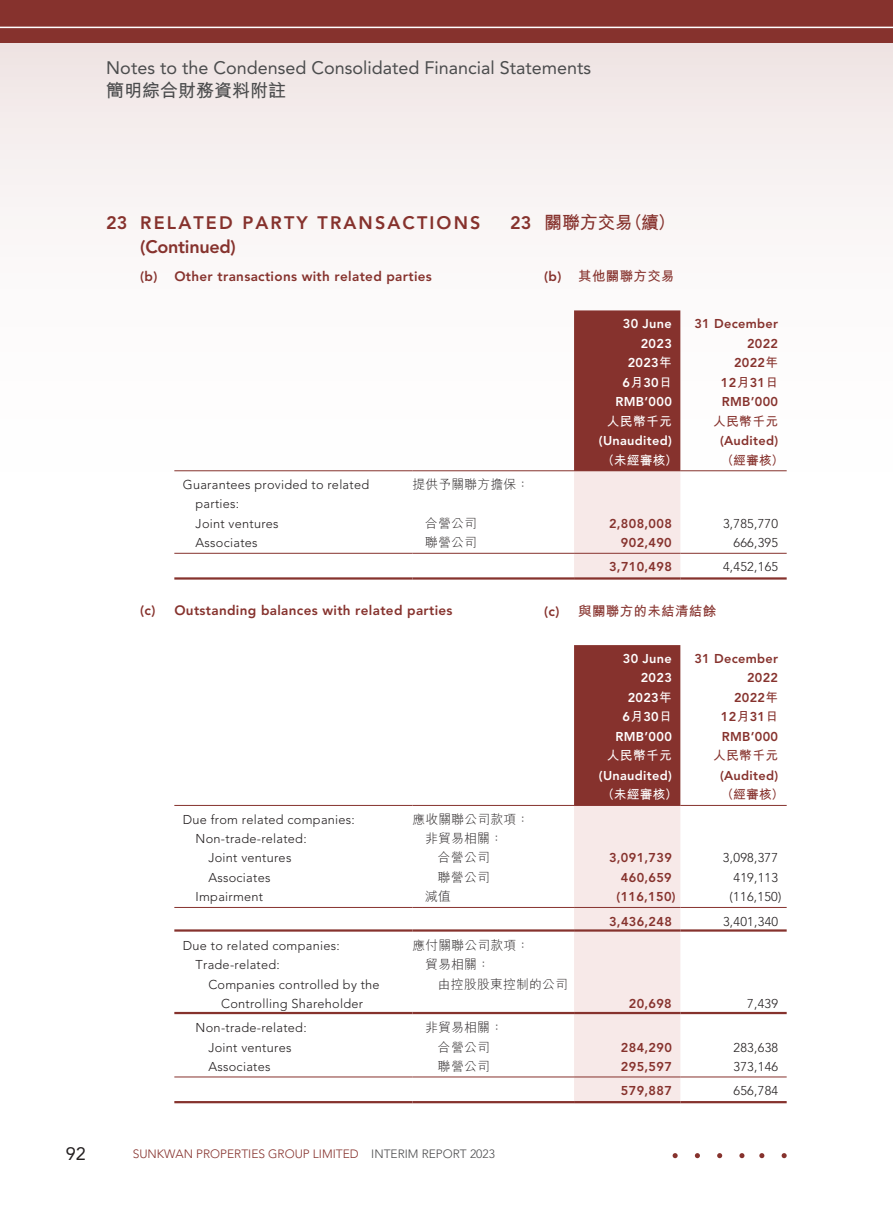
<style>
.page{position:relative;width:893px;height:1212px;background:#fff}
.page>*{position:absolute;margin:0;border:0;box-sizing:border-box;transform-origin:0 0}
.t1{font:18px "Avenir LT Std";color:#4b4c4d}
.t2{font:800 18px/24px "Avenir LT Std";letter-spacing:.115em;color:#86322d}
.t3{font:700 18px "M Hei HK";color:#4b4c4d}
.t4{font:700 18px "M Hei HK";letter-spacing:-.015em;color:#86322d}
.t5{font:18px "Avenir LT Std";color:#231f20}
.t6{font:800 13.5px "Avenir LT Std";letter-spacing:.025em;color:#86322d}
.t7{font:700 13.5px "M Hei HK";letter-spacing:.025em;color:#86322d}
.t8{font:300 12.75px/19.5px "Avenir LT Std";letter-spacing:.02em;color:#231f20}
.t9{font:800 12.75px "Avenir LT Std";letter-spacing:.025em;color:#86322d}
.t10{font:300 12.75px "M Hei HK";letter-spacing:.02em;color:#231f20}
.t11{font:800 12.75px "Avenir LT Std";letter-spacing:.025em;color:#fff}
.t12{font:700 12.75px "M Hei HK";letter-spacing:.025em;color:#fff}
.t13{font:700 12.75px "M Hei HK";letter-spacing:.025em;color:#86322d}
.t14{font:300 12px "Avenir LT Std";color:#86322d}
.s1{font-family:"Avenir LT Std";font-weight:800}
.s2{font-family:"M Hei HK";font-weight:700}
.s3{color:#4b4c4d}
</style>
<div class="page">
<div style="left:0;top:0;width:893px;height:784px;background:linear-gradient(to bottom,#f4ecec,#fff)"></div>
<div style="left:0;top:0;width:893px;height:43px;background:#86322d"></div>
<hr style="left:0;top:27px;width:893px;height:1px;background:#fff">
<svg style="left:574px;top:310px;width:106px;height:267px;background:#b27a77"></svg>
<hr style="left:174px;top:470px;width:238px;height:1px;background:#86322d">
<hr style="left:412px;top:470px;width:162px;height:1px;background:#86322d">
<hr style="left:574px;top:470px;width:106px;height:1px;background:#86322d">
<hr style="left:680px;top:470px;width:107px;height:1px;background:#86322d">
<hr style="left:174px;top:553px;width:238px;height:1px;background:#86322d">
<hr style="left:412px;top:553px;width:162px;height:1px;background:#86322d">
<hr style="left:574px;top:553px;width:106px;height:1px;background:#86322d">
<hr style="left:680px;top:553px;width:107px;height:1px;background:#86322d">
<hr style="left:174px;top:577px;width:238px;height:3px;background:#86322d">
<hr style="left:412px;top:577px;width:162px;height:3px;background:#86322d">
<hr style="left:574px;top:577px;width:106px;height:3px;background:#86322d">
<hr style="left:680px;top:577px;width:107px;height:3px;background:#86322d">
<svg style="left:574px;top:645px;width:106px;height:456px;background:#cea7a4"></svg>
<hr style="left:174px;top:805px;width:238px;height:1px;background:#86322d">
<hr style="left:412px;top:805px;width:162px;height:1px;background:#86322d">
<hr style="left:574px;top:805px;width:106px;height:1px;background:#86322d">
<hr style="left:680px;top:805px;width:107px;height:1px;background:#86322d">
<hr style="left:174px;top:907px;width:238px;height:1px;background:#86322d">
<hr style="left:412px;top:907px;width:162px;height:1px;background:#86322d">
<hr style="left:574px;top:907px;width:106px;height:1px;background:#86322d">
<hr style="left:680px;top:907px;width:107px;height:1px;background:#86322d">
<hr style="left:174px;top:929px;width:238px;height:2px;background:#86322d">
<hr style="left:412px;top:929px;width:162px;height:2px;background:#86322d">
<hr style="left:574px;top:929px;width:106px;height:2px;background:#86322d">
<hr style="left:680px;top:929px;width:107px;height:2px;background:#86322d">
<hr style="left:174px;top:1012px;width:238px;height:2px;background:#86322d">
<hr style="left:412px;top:1012px;width:162px;height:2px;background:#86322d">
<hr style="left:574px;top:1012px;width:106px;height:2px;background:#86322d">
<hr style="left:680px;top:1012px;width:107px;height:2px;background:#86322d">
<hr style="left:174px;top:1077px;width:238px;height:1px;background:#86322d">
<hr style="left:412px;top:1077px;width:162px;height:1px;background:#86322d">
<hr style="left:574px;top:1077px;width:106px;height:1px;background:#86322d">
<hr style="left:680px;top:1077px;width:107px;height:1px;background:#86322d">
<hr style="left:174px;top:1101px;width:238px;height:2px;background:#86322d">
<hr style="left:412px;top:1101px;width:162px;height:2px;background:#86322d">
<hr style="left:574px;top:1101px;width:106px;height:2px;background:#86322d">
<hr style="left:680px;top:1101px;width:107px;height:2px;background:#86322d">
<svg style="left:739px;top:1153px;width:5px;height:5px"></svg>
<svg style="left:717px;top:1153px;width:5px;height:5px"></svg>
<svg style="left:695px;top:1153px;width:5px;height:5px"></svg>
<svg style="left:673px;top:1153px;width:5px;height:5px"></svg>
<svg style="left:782px;top:1153px;width:5px;height:5px"></svg>
<svg style="left:759px;top:1153px;width:5px;height:5px"></svg>
<h1 class="t1" style="left:106px;top:58px;width:486px">Notes to the Condensed Consolidated Financial Statements</h1>
<h1 class="t3" style="left:106px;top:78px;width:181px">簡明綜合財務資料附註</h1>
<h1 class="t2" style="left:140px;top:210px;width:342px;text-indent:-34px">23 RELATED PARTY TRANSACTIONS (Continued)</h1>
<p class="t6" style="left:140px;top:268px;width:293px">(b) Other transactions with related parties</p>
<h1 class="t4" style="left:510px;top:209px;width:167px"><span class="s1">23</span> 關聯方交易（續）</h1>
<p class="t7" style="left:544px;top:266px;width:132px"><span class="s1">(b)</span> 其他關聯方交易</p>
<p class="t11" style="left:623px;top:316px;width:51px">30 June</p>
<p class="t9" style="left:694px;top:316px;width:85px">31 December</p>
<p class="t11" style="left:641px;top:336px;width:33px">2023</p>
<p class="t9" style="left:747px;top:336px;width:33px">2022</p>
<p class="t11" style="left:628px;top:355px;width:46px">2023<span class="s2">年</span></p>
<p class="t9" style="left:734px;top:355px;width:46px">2022<span class="s2">年</span></p>
<p class="t11" style="left:622px;top:375px;width:51px">6<span class="s2">月</span>30<span class="s2">日</span></p>
<p class="t9" style="left:721px;top:375px;width:59px">12<span class="s2">月</span>31<span class="s2">日</span></p>
<p class="t11" style="left:615px;top:394px;width:58px">RMB’000</p>
<p class="t9" style="left:722px;top:394px;width:58px">RMB’000</p>
<p class="t12" style="left:607px;top:412px;width:66px">人民幣千元</p>
<p class="t13" style="left:713px;top:412px;width:66px">人民幣千元</p>
<p class="t11" style="left:599px;top:433px;width:74px">(Unaudited)</p>
<p class="t9" style="left:720px;top:433px;width:60px">(Audited)</p>
<p class="t12" style="left:602px;top:451px;width:77px">（未經審核）</p>
<p class="t13" style="left:721px;top:451px;width:64px">（經審核）</p>
<p class="t8" style="left:196px;top:475px;width:175px;text-indent:-13px">Guarantees provided to related parties:</p>
<p class="t10" style="left:412px;top:475px;width:118px">提供予關聯方擔保：</p>
<p class="t8" style="left:196px;top:514px;width:85px">Joint ventures</p>
<p class="t10" style="left:425px;top:514px;width:53px">合營公司</p>
<p class="t9" style="left:609px;top:516px;width:64px">2,808,008</p>
<p class="t8" style="left:723px;top:514px;width:57px">3,785,770</p>
<p class="t8" style="left:196px;top:533px;width:64px">Associates</p>
<p class="t10" style="left:425px;top:534px;width:53px">聯營公司</p>
<p class="t9" style="left:621px;top:535px;width:52px">902,490</p>
<p class="t8" style="left:733px;top:533px;width:46px">666,395</p>
<p class="t9" style="left:609px;top:559px;width:64px">3,710,498</p>
<p class="t8" style="left:723px;top:557px;width:57px">4,452,165</p>
<p class="t6" style="left:140px;top:603px;width:314px">(c) Outstanding balances with related parties</p>
<p class="t11" style="left:623px;top:651px;width:51px">30 June</p>
<p class="t9" style="left:694px;top:651px;width:85px">31 December</p>
<p class="t11" style="left:641px;top:670px;width:33px">2023</p>
<p class="t9" style="left:747px;top:670px;width:33px">2022</p>
<p class="t11" style="left:628px;top:690px;width:46px">2023<span class="s2">年</span></p>
<p class="t9" style="left:734px;top:690px;width:46px">2022<span class="s2">年</span></p>
<p class="t11" style="left:622px;top:709px;width:51px">6<span class="s2">月</span>30<span class="s2">日</span></p>
<p class="t9" style="left:721px;top:709px;width:59px">12<span class="s2">月</span>31<span class="s2">日</span></p>
<p class="t11" style="left:615px;top:729px;width:58px">RMB’000</p>
<p class="t9" style="left:722px;top:729px;width:58px">RMB’000</p>
<p class="t12" style="left:607px;top:746px;width:66px">人民幣千元</p>
<p class="t13" style="left:713px;top:746px;width:66px">人民幣千元</p>
<p class="t11" style="left:599px;top:768px;width:74px">(Unaudited)</p>
<p class="t9" style="left:720px;top:768px;width:60px">(Audited)</p>
<p class="t12" style="left:602px;top:785px;width:77px">（未經審核）</p>
<p class="t13" style="left:721px;top:785px;width:64px">（經審核）</p>
<p class="t8" style="left:183px;top:809px;width:174px">Due from related companies:</p>
<p class="t10" style="left:412px;top:810px;width:118px">應收關聯公司款項：</p>
<p class="t8" style="left:196px;top:829px;width:113px">Non-trade-related:</p>
<p class="t10" style="left:425px;top:829px;width:79px">非貿易相關：</p>
<p class="t8" style="left:208px;top:848px;width:85px">Joint ventures</p>
<p class="t10" style="left:438px;top:849px;width:53px">合營公司</p>
<p class="t9" style="left:609px;top:850px;width:64px">3,091,739</p>
<p class="t8" style="left:723px;top:848px;width:57px">3,098,377</p>
<p class="t8" style="left:208px;top:868px;width:64px">Associates</p>
<p class="t10" style="left:438px;top:868px;width:53px">聯營公司</p>
<p class="t9" style="left:621px;top:870px;width:52px">460,659</p>
<p class="t8" style="left:733px;top:868px;width:46px">419,113</p>
<p class="t8" style="left:196px;top:887px;width:69px">Impairment</p>
<p class="t10" style="left:425px;top:888px;width:27px">減值</p>
<p class="t9" style="left:617px;top:889px;width:61px">(116,150)</p>
<p class="t8" style="left:730px;top:887px;width:53px">(116,150)</p>
<p class="t9" style="left:609px;top:913px;width:64px">3,436,248</p>
<p class="t8" style="left:723px;top:911px;width:57px">3,401,340</p>
<p class="t8" style="left:183px;top:935px;width:158px">Due to related companies:</p>
<p class="t10" style="left:412px;top:936px;width:118px">應付關聯公司款項：</p>
<p class="t8" style="left:196px;top:955px;width:86px">Trade-related:</p>
<p class="t10" style="left:425px;top:955px;width:66px">貿易相關：</p>
<p class="t8" style="left:208px;top:974px;width:173px;text-align:center">Companies controlled by the<br>Controlling Shareholder</p>
<p class="t10" style="left:438px;top:975px;width:131px">由控股股東控制的公司</p>
<p class="t7" style="left:544px;top:601px;width:173px"><span class="s1">(c)</span> 與關聯方的未結清結餘</p>
<p class="t9" style="left:629px;top:996px;width:45px">20,698</p>
<p class="t8" style="left:747px;top:994px;width:32px">7,439</p>
<p class="t8" style="left:196px;top:1018px;width:113px">Non-trade-related:</p>
<p class="t10" style="left:425px;top:1018px;width:79px">非貿易相關：</p>
<p class="t8" style="left:208px;top:1037px;width:85px">Joint ventures</p>
<p class="t10" style="left:438px;top:1038px;width:53px">合營公司</p>
<p class="t9" style="left:621px;top:1039px;width:52px">284,290</p>
<p class="t8" style="left:733px;top:1037px;width:46px">283,638</p>
<p class="t8" style="left:208px;top:1057px;width:64px">Associates</p>
<p class="t10" style="left:438px;top:1057px;width:53px">聯營公司</p>
<p class="t9" style="left:621px;top:1059px;width:52px">295,597</p>
<p class="t8" style="left:733px;top:1057px;width:46px">373,146</p>
<p class="t9" style="left:621px;top:1083px;width:52px">579,887</p>
<p class="t8" style="left:733px;top:1081px;width:46px">656,784</p>
<h1 class="t5" style="left:66px;top:1143px;width:22px">92</h1>
<p class="t14" style="left:133px;top:1147px;width:364px">SUNKWAN PROPERTIES GROUP LIMITED <span class="s3">INTERIM REPORT 2023</span></p>
</div>
